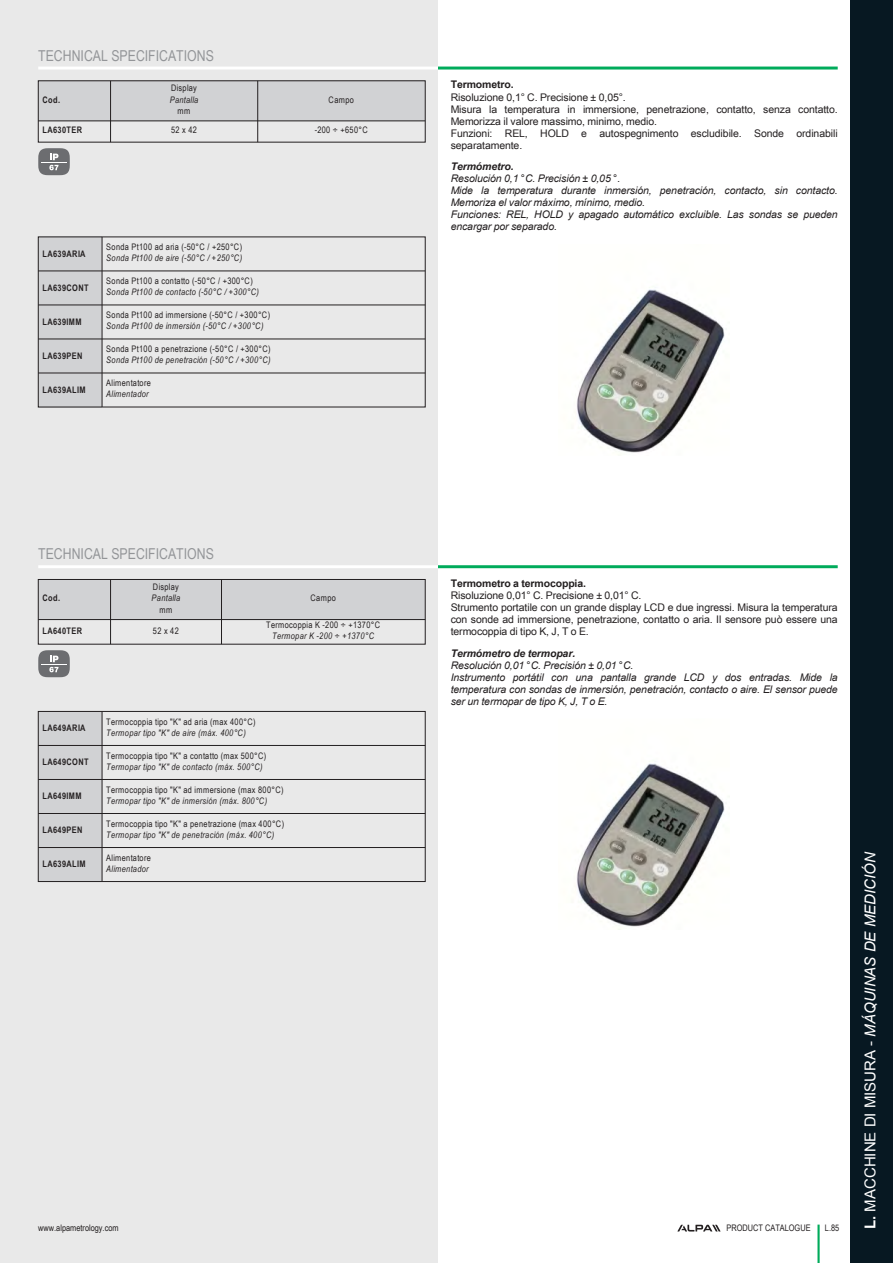
<style>
.page{position:relative;width:893px;height:1263px;background:#fff}
.page>*{position:absolute;margin:0;border:0;box-sizing:border-box;transform-origin:0 0}
.t1{font:15px "Arial Link Narrow";color:#939598}
.t2{font:italic 15px "Arial Link";color:#fff}
.t3{font:10.5px/12px "Arial Link";letter-spacing:-.01em;color:#231f20}
.t4{font:italic 10.5px/12px "Arial Link";letter-spacing:-.01em;color:#231f20}
.t5{font:700 10.5px "Arial Link";letter-spacing:-.01em;color:#231f20}
.t6{font:italic 700 10.5px "Arial Link";letter-spacing:-.01em;color:#231f20}
.t7{font:9px "Arial Link Narrow";letter-spacing:.04em;color:#231f20}
.t8{font:italic 9px "Arial Link Narrow";letter-spacing:.04em;color:#231f20}
.t9{font:700 9px "Arial Link Narrow";letter-spacing:.045em;color:#231f20}
.t10{font:9px "Arial Link Narrow";color:#231f20}
.s1{font-weight:700;font-style:normal}
.s2{font-style:normal}
</style>
<div class="page">
<div style="left:0;top:0;width:438px;height:1263px;background:#e9e9e9"></div>
<div style="left:850px;top:0;width:43px;height:1263px;background:#071822"></div>
<hr style="left:817px;top:1224px;width:3px;height:39px;background:#00ab5b">
<svg style="left:677px;top:1225px;width:43px;height:6px"></svg>
<hr style="left:438px;top:67px;width:400px;height:3px;background:#00ab5b">
<div style="left:38px;top:81px;width:73px;height:40px;background:#d1d2d4"></div>
<div style="left:111px;top:81px;width:147px;height:40px;background:#d1d2d4"></div>
<div style="left:258px;top:81px;width:167px;height:40px;background:#d1d2d4"></div>
<hr style="left:38px;top:121px;width:387px;height:1px;background:#231f20">
<hr style="left:110px;top:81px;width:1px;height:61px;background:#231f20">
<hr style="left:257px;top:81px;width:1px;height:61px;background:#231f20">
<svg style="left:38px;top:148px;width:32px;height:27px"></svg>
<img style="left:577px;top:289px;width:148px;height:164px">
<hr style="left:38px;top:67px;width:400px;height:3px;background:#fff">
<hr style="left:438px;top:565px;width:400px;height:3px;background:#00ab5b">
<div style="left:38px;top:579px;width:73px;height:40px;background:#d1d2d4"></div>
<div style="left:111px;top:579px;width:110px;height:40px;background:#d1d2d4"></div>
<div style="left:221px;top:579px;width:204px;height:40px;background:#d1d2d4"></div>
<hr style="left:38px;top:619px;width:387px;height:1px;background:#231f20">
<hr style="left:110px;top:579px;width:1px;height:65px;background:#231f20">
<hr style="left:221px;top:579px;width:1px;height:65px;background:#231f20">
<div style="left:38px;top:579px;width:387px;height:65px;border:1px solid #231f20"></div>
<svg style="left:38px;top:650px;width:32px;height:27px"></svg>
<img style="left:577px;top:763px;width:148px;height:164px">
<hr style="left:38px;top:565px;width:400px;height:3px;background:#fff">
<div style="left:38px;top:237px;width:64px;height:34px;background:#d1d2d4"></div>
<div style="left:38px;top:271px;width:64px;height:34px;background:#d1d2d4"></div>
<div style="left:38px;top:305px;width:64px;height:34px;background:#d1d2d4"></div>
<div style="left:38px;top:339px;width:64px;height:34px;background:#d1d2d4"></div>
<div style="left:38px;top:373px;width:64px;height:34px;background:#d1d2d4"></div>
<hr style="left:38px;top:271px;width:387px;height:1px;background:#231f20">
<hr style="left:38px;top:305px;width:387px;height:1px;background:#231f20">
<hr style="left:38px;top:339px;width:387px;height:1px;background:#231f20">
<hr style="left:38px;top:373px;width:387px;height:1px;background:#231f20">
<hr style="left:102px;top:237px;width:1px;height:170px;background:#231f20">
<div style="left:38px;top:711px;width:64px;height:34px;background:#d1d2d4"></div>
<div style="left:38px;top:745px;width:64px;height:34px;background:#d1d2d4"></div>
<div style="left:38px;top:779px;width:64px;height:34px;background:#d1d2d4"></div>
<div style="left:38px;top:813px;width:64px;height:34px;background:#d1d2d4"></div>
<div style="left:38px;top:847px;width:64px;height:34px;background:#d1d2d4"></div>
<hr style="left:38px;top:745px;width:387px;height:1px;background:#231f20">
<hr style="left:38px;top:779px;width:387px;height:1px;background:#231f20">
<hr style="left:38px;top:813px;width:387px;height:1px;background:#231f20">
<hr style="left:38px;top:847px;width:387px;height:1px;background:#231f20">
<hr style="left:102px;top:711px;width:1px;height:170px;background:#231f20">
<div style="left:38px;top:711px;width:387px;height:171px;border:1px solid #231f20"></div>
<h1 class="t1" style="left:38px;top:47px;width:177px">TECHNICAL SPECIFICATIONS</h1>
<p class="t9" style="left:43px;top:94px;width:19px">Cod.</p>
<p class="t7" style="left:171px;top:83px;width:27px">Display</p>
<p class="t8" style="left:170px;top:94px;width:30px">Pantalla</p>
<p class="t7" style="left:177px;top:106px;width:14px">mm</p>
<p class="t7" style="left:329px;top:94px;width:27px">Campo</p>
<p class="t9" style="left:43px;top:125px;width:41px">LA630TER</p>
<p class="t7" style="left:171px;top:125px;width:27px">52 x 42</p>
<p class="t7" style="left:315px;top:125px;width:55px">-200 ÷ +650°C</p>
<p class="t9" style="left:43px;top:248px;width:45px">LA639ARIA</p>
<p class="t9" style="left:43px;top:282px;width:48px">LA639CONT</p>
<p class="t9" style="left:43px;top:316px;width:41px">LA639IMM</p>
<p class="t9" style="left:43px;top:350px;width:41px">LA639PEN</p>
<p class="t9" style="left:43px;top:384px;width:45px">LA639ALIM</p>
<p class="t7" style="left:106px;top:242px;width:137px">Sonda Pt100 ad aria (-50°C / +250°C)</p>
<p class="t8" style="left:106px;top:253px;width:137px">Sonda Pt100 de aire (-50°C / +250°C)</p>
<p class="t7" style="left:106px;top:276px;width:148px">Sonda Pt100 a contatto (-50°C / +300°C)</p>
<p class="t8" style="left:106px;top:287px;width:154px">Sonda Pt100 de contacto (-50°C / +300°C)</p>
<p class="t7" style="left:106px;top:310px;width:165px">Sonda Pt100 ad immersione (-50°C / +300°C)</p>
<p class="t8" style="left:106px;top:321px;width:159px">Sonda Pt100 de inmersión (-50°C / +300°C)</p>
<p class="t7" style="left:106px;top:344px;width:166px">Sonda Pt100 a penetrazione (-50°C / +300°C)</p>
<p class="t8" style="left:106px;top:355px;width:166px">Sonda Pt100 de penetración (-50°C / +300°C)</p>
<p class="t7" style="left:106px;top:378px;width:46px">Alimentatore</p>
<p class="t8" style="left:106px;top:389px;width:44px">Alimentador</p>
<p class="t5" style="left:451px;top:79px;width:64px">Termometro.</p>
<p class="t3" style="left:451px;top:91px;width:388px">Risoluzione 0,1° C. Precisione ± 0,05°.<br>Misura la temperatura in immersione, penetrazione, contatto, senza contatto.<br>Memorizza il valore massimo, minimo, medio.<br>Funzioni: REL, HOLD e autospegnimento escludibile. Sonde ordinabili separatamente.</p>
<p class="t6" style="left:451px;top:161px;width:64px">Termómetro.</p>
<p class="t4" style="left:451px;top:172px;width:389px">Resolución 0,1 °C. Precisión ± 0,05 °.<br>Mide la temperatura durante inmersión, penetración, contacto, sin contacto.<br>Memoriza el valor máximo, mínimo, medio.<br>Funciones: REL, HOLD y apagado automático excluible. Las sondas se pueden encargar por separado.</p>
<h1 class="t1" style="left:38px;top:545px;width:177px">TECHNICAL SPECIFICATIONS</h1>
<p class="t9" style="left:43px;top:593px;width:19px">Cod.</p>
<p class="t7" style="left:153px;top:582px;width:27px">Display</p>
<p class="t8" style="left:152px;top:593px;width:30px">Pantalla</p>
<p class="t7" style="left:159px;top:604px;width:14px">mm</p>
<p class="t9" style="left:43px;top:625px;width:41px">LA640TER</p>
<p class="t7" style="left:153px;top:625px;width:27px">52 x 42</p>
<p class="t7" style="left:310px;top:593px;width:27px">Campo</p>
<p class="t7" style="left:266px;top:620px;width:115px">Termocoppia K -200 ÷ +1370°C</p>
<p class="t8" style="left:272px;top:631px;width:103px">Termopar K -200 ÷ +1370°C</p>
<p class="t9" style="left:43px;top:723px;width:45px">LA649ARIA</p>
<p class="t7" style="left:106px;top:716px;width:151px">Termocoppia tipo "K" ad aria (max 400°C)</p>
<p class="t8" style="left:106px;top:728px;width:141px">Termopar tipo "K" de aire (máx. 400°C)</p>
<p class="t9" style="left:43px;top:757px;width:48px">LA649CONT</p>
<p class="t9" style="left:43px;top:791px;width:41px">LA649IMM</p>
<p class="t9" style="left:43px;top:825px;width:41px">LA649PEN</p>
<p class="t9" style="left:43px;top:859px;width:45px">LA639ALIM</p>
<p class="t7" style="left:106px;top:750px;width:162px">Termocoppia tipo "K" a contatto (max 500°C)</p>
<p class="t8" style="left:106px;top:762px;width:158px">Termopar tipo "K" de contacto (máx. 500°C)</p>
<p class="t7" style="left:106px;top:784px;width:179px">Termocoppia tipo "K" ad immersione (max 800°C)</p>
<p class="t8" style="left:106px;top:796px;width:162px">Termopar tipo "K" de inmersión (máx. 800°C)</p>
<p class="t7" style="left:106px;top:818px;width:179px">Termocoppia tipo "K" a penetrazione (max 400°C)</p>
<p class="t8" style="left:106px;top:830px;width:170px">Termopar tipo "K" de penetración (máx. 400°C)</p>
<p class="t7" style="left:106px;top:852px;width:46px">Alimentatore</p>
<p class="t8" style="left:106px;top:864px;width:44px">Alimentador</p>
<p class="t5" style="left:451px;top:578px;width:137px">Termometro a termocoppia.</p>
<p class="t3" style="left:451px;top:589px;width:389px">Risoluzione 0,01° C. Precisione ± 0,01° C.<br>Strumento portatile con un grande display LCD e due ingressi. Misura la temperatura con sonde ad immersione, penetrazione, contatto o aria. Il sensore può essere una termocoppia di tipo K, J, T o E.</p>
<p class="t6" style="left:451px;top:647px;width:126px">Termómetro de termopar.</p>
<p class="t4" style="left:451px;top:659px;width:389px">Resolución 0,01 °C. Precisión ± 0,01 °C.<br>Instrumento portátil con una pantalla grande LCD y dos entradas. Mide la temperatura con sondas de inmersión, penetración, contacto o aire. El sensor puede ser un termopar de tipo K, J, T o E.</p>
<p class="t10" style="left:726px;top:1223px;width:86px">PRODUCT CATALOGUE</p>
<p class="t10" style="left:38px;top:1223px;width:82px">www.alpametrology.com</p>
<p class="t7" style="left:825px;top:1223px;width:16px">L.85</p>
<h1 class="t2" style="left:862px;top:1229px;width:379px;rotate:-90deg"><span class="s1">L.</span> <span class="s2">MACCHINE DI MISURA -</span> MÁQUINAS DE MEDICIÓN</h1>
</div>
